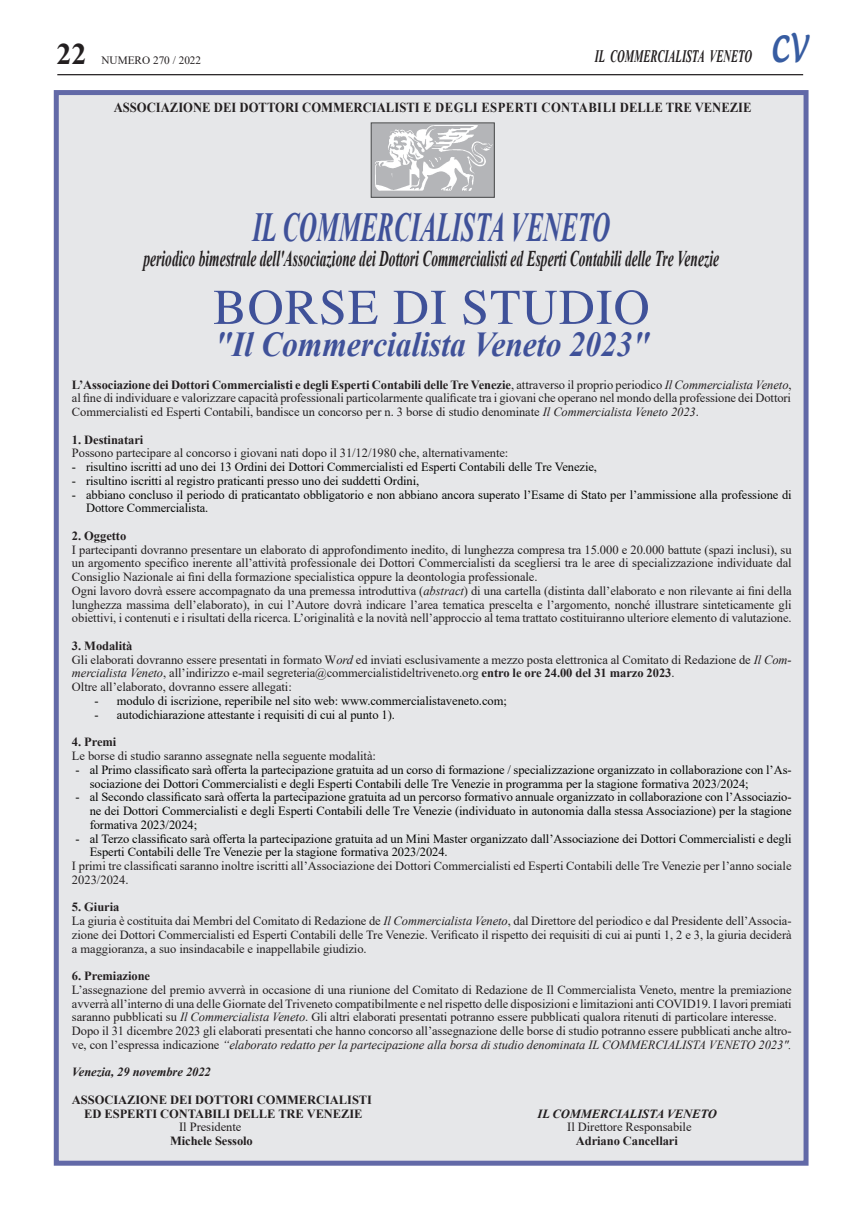
<style>
.page{position:relative;width:851px;height:1205px;background:#fff}
.page>*{position:absolute;margin:0;border:0;box-sizing:border-box;transform-origin:0 0}
.t1{font:50px "Times";letter-spacing:.02em;color:#3f5199}
.t2{font:italic 700 41.25px "Times New Roman";color:#3f5199;scale:.6 1}
.t3{font:italic 700 35px "Times New Roman";color:#3f5199;scale:.9 1}
.t4{font:700 30px "Times New Roman";color:#231f20}
.t5{font:italic 700 22.5px "Times New Roman";color:#231f20;scale:.6 1}
.t6{font:italic 700 17.5px "Times New Roman";color:#231f20;scale:.6 1}
.t7{font:700 13.75px "Times New Roman";color:#231f20;scale:.92 1}
.t8{font:12.5px/13.8px "Times New Roman";letter-spacing:-.005em;color:#231f20}
.t9{font:12.5px/13.8px "Times New Roman";letter-spacing:-.005em;color:#040503}
.t10{font:700 12.5px/13.8px "Times New Roman";letter-spacing:-.005em;color:#231f20;text-align:center}
.t11{font:italic 700 12.5px "Times New Roman";letter-spacing:-.005em;color:#231f20}
.t12{font:11.25px "Times New Roman";color:#231f20}
.s1{font-family:"Lucida Handwriting Std";font-style:normal;font-size:36.75px;color:#375ca1}
.s2{font-weight:700}
.s3{font-style:italic}
</style>
<div class="page">
<hr style="left:57px;top:74px;width:746px;height:1px;background:#231f20">
<div style="left:54px;top:90px;width:754px;height:1075px;background:#e6e7e9;border:5px solid #6269a7"></div>
<img style="left:372px;top:124px;width:120px;height:72px">
<div style="left:370px;top:122px;width:124px;height:76px;border:1px solid #494a4b"></div>
<h3 class="t4" style="left:56px;top:32px;width:31px">22</h3>
<p class="t12" style="left:101px;top:52px;width:101px">NUMERO 270 / 2022</p>
<h3 class="t6" style="left:594px;top:44px;width:354px">IL COMMERCIALISTA VENETO <span class="s1">CV</span></h3>
<p class="t7" style="left:114px;top:98px;width:379px">ASSOCIAZIONE DEI DOTTORI COMMERCIALISTI e DEgli</p>
<p class="t7" style="left:481px;top:98px;width:20px">Esperti</p>
<p class="t7" style="left:541px;top:98px;width:21px">Contabili</p>
<p class="t7" style="left:619px;top:98px;width:145px">DELLE TRE VENEZIE</p>
<h2 class="t2" style="left:252px;top:199px;width:597px">IL COMMERCIALISTA VENETO</h2>
<h3 class="t5" style="left:143px;top:243px;width:960px">periodico bimestrale dell'Associazione dei Dottori Commercialisti ed Esperti Contabili delle Tre Venezie</h3>
<h1 class="t1" style="left:213px;top:279px;width:438px">BORSE DI STUDIO</h1>
<h3 class="t3" style="left:215px;top:319px;width:485px">"Il Commercialista Veneto 2023"</h3>
<p class="t8" style="left:72px;top:377px;width:721px;text-align:justify"><span class="s2">L’Associazione dei Dottori Commercialisti e degli Esperti Contabili delle Tre Venezie</span>, attraverso il proprio periodico <span class="s3">Il Commercialista Veneto</span>, al fine di individuare e valorizzare capacità professionali particolarmente qualificate tra i giovani che operano nel mondo della professione dei Dottori Commercialisti ed Esperti Contabili, bandisce un concorso per n. 3 borse di studio denominate <span class="s3">Il Commercialista Veneto 2023</span>.</p>
<p class="t10" style="left:72px;top:432px;width:73px">1. Destinatari</p>
<p class="t8" style="left:72px;top:446px;width:438px">Possono partecipare al concorso i giovani nati dopo il 31/12/1980 che, alternativamente:</p>
<p class="t9" style="left:72px;top:460px;width:526px">- risultino iscritti ad uno dei 13 Ordini dei Dottori Commercialisti ed Esperti Contabili delle Tre Venezie,</p>
<p class="t9" style="left:72px;top:473px;width:349px">- risultino iscritti al registro praticanti presso uno dei suddetti Ordini,</p>
<p class="t9" style="left:86px;top:487px;width:707px;text-indent:-14px">- abbiano concluso il periodo di praticantato obbligatorio e non abbiano ancora superato l’Esame di Stato per l’ammissione alla professione di<br>Dottore Commercialista.</p>
<p class="t10" style="left:72px;top:528px;width:56px">2. Oggetto</p>
<p class="t8" style="left:72px;top:542px;width:721px">I partecipanti dovranno presentare un elaborato di approfondimento inedito, di lunghezza compresa tra 15.000 e 20.000 battute (spazi inclusi), su un argomento specifico inerente all’attività professionale dei Dottori Commercialisti da scegliersi tra le aree di specializzazione individuate dal Consiglio Nazionale ai fini della formazione specialistica oppure la deontologia professionale.<br>Ogni lavoro dovrà essere accompagnato da una premessa introduttiva (<span class="s3">abstract</span>) di una cartella (distinta dall’elaborato e non rilevante ai fini della lunghezza massima dell’elaborato), in cui l’Autore dovrà indicare l’area tematica prescelta e l’argomento, nonché illustrare sinteticamente gli obiettivi, i contenuti e i risultati della ricerca. L’originalità e la novità nell’approccio al tema trattato costituiranno ulteriore elemento di valutazione.</p>
<p class="t8" style="left:72px;top:638px;width:721px"><span class="s2">3. Modalità<br></span>Gli elaborati dovranno essere presentati in formato W<span class="s3">ord</span> ed inviati esclusivamente a mezzo posta elettronica al Comitato di Redazione de <span class="s3">Il Com&shy;mercialista Veneto</span>, all’indirizzo e-mail segreteria@commercialistideltriveneto.org <span class="s2">entro le ore 24.00 del 31 marzo 2023</span>.<br>Oltre all’elaborato, dovranno essere allegati:</p>
<p class="t9" style="left:94px;top:693px;width:414px">- modulo di iscrizione, reperibile nel sito web: www.commercialistaveneto.com;</p>
<p class="t9" style="left:94px;top:707px;width:302px">- autodichiarazione attestante i requisiti di cui al punto 1).</p>
<p class="t10" style="left:72px;top:735px;width:46px">4. Premi</p>
<p class="t8" style="left:72px;top:748px;width:305px">Le borse di studio saranno assegnate nella seguente modalità:</p>
<p class="t9" style="left:90px;top:762px;width:703px;text-indent:-14px">- al Primo classificato sarà offerta la partecipazione gratuita ad un corso di formazione / specializzazione organizzato in collaborazione con l’As&shy;sociazione dei Dottori Commercialisti e degli Esperti Contabili delle Tre Venezie in programma per la stagione formativa 2023/2024;</p>
<p class="t9" style="left:90px;top:790px;width:703px;text-align:justify;text-indent:-14px">- al Secondo classificato sarà offerta la partecipazione gratuita ad un percorso formativo annuale organizzato in collaborazione con l’Associazio&shy;ne dei Dottori Commercialisti e degli Esperti Contabili delle Tre Venezie (individuato in autonomia dalla stessa Associazione) per la stagione formativa 2023/2024;</p>
<p class="t9" style="left:90px;top:831px;width:703px;text-indent:-14px">- al Terzo classificato sarà offerta la partecipazione gratuita ad un Mini Master organizzato dall’Associazione dei Dottori Commercialisti e degli<br>Esperti Contabili delle Tre Venezie per la stagione formativa 2023/2024.</p>
<p class="t8" style="left:72px;top:858px;width:721px">I primi tre classificati saranno inoltre iscritti all’Associazione dei Dottori Commercialisti ed Esperti Contabili delle Tre Venezie per l’anno sociale<br>2023/2024.</p>
<p class="t8" style="left:72px;top:900px;width:721px"><span class="s2">5. Giuria<br></span>La giuria è costituita dai Membri del Comitato di Redazione de <span class="s3">Il Commercialista Veneto</span>, dal Direttore del periodico e dal Presidente dell’Associa&shy;zione dei Dottori Commercialisti ed Esperti Contabili delle Tre Venezie. Verificato il rispetto dei requisiti di cui ai punti 1, 2 e 3, la giuria deciderà a maggioranza, a suo insindacabile e inappellabile giudizio.</p>
<p class="t10" style="left:72px;top:968px;width:80px">6. Premiazione</p>
<p class="t8" style="left:72px;top:982px;width:721px">L’assegnazione del premio avverrà in occasione di una riunione del Comitato di Redazione de Il Commercialista Veneto, mentre la premiazione avverrà all’interno di una delle Giornate del Triveneto compatibilmente e nel rispetto delle disposizioni e limitazioni anti COVID19. I lavori premiati saranno pubblicati su <span class="s3">Il Commercialista Veneto</span>. Gli altri elaborati presentati potranno essere pubblicati qualora ritenuti di particolare interesse.<br>Dopo il 31 dicembre 2023 gli elaborati presentati che hanno concorso all’assegnazione delle borse di studio potranno essere pubblicati anche altro&shy;ve, con l’espressa indicazione <span class="s3">“elaborato redatto per la partecipazione alla borsa di studio denominata IL COMMERCIALISTA VENETO 2023".</span></p>
<p class="t11" style="left:72px;top:1063px;width:140px">Venezia, 29 novembre 2022</p>
<p class="t10" style="left:72px;top:1092px;width:301px">ASSOCIAZIONE DEI DOTTORI COMMERCIALISTI<br>ED ESPERTI CONTABILI DELLE TRE VENEZIE</p>
<p class="t11" style="left:537px;top:1104px;width:181px">IL COMMERCIALISTA VENETO</p>
<p class="t8" style="left:179px;top:1120px;width:64px">Il Presidente</p>
<p class="t8" style="left:567px;top:1120px;width:126px">Il Direttore Responsabile</p>
<p class="t10" style="left:170px;top:1133px;width:84px">Michele Sessolo</p>
<p class="t10" style="left:575px;top:1133px;width:104px">Adriano Cancellari</p>
</div>
